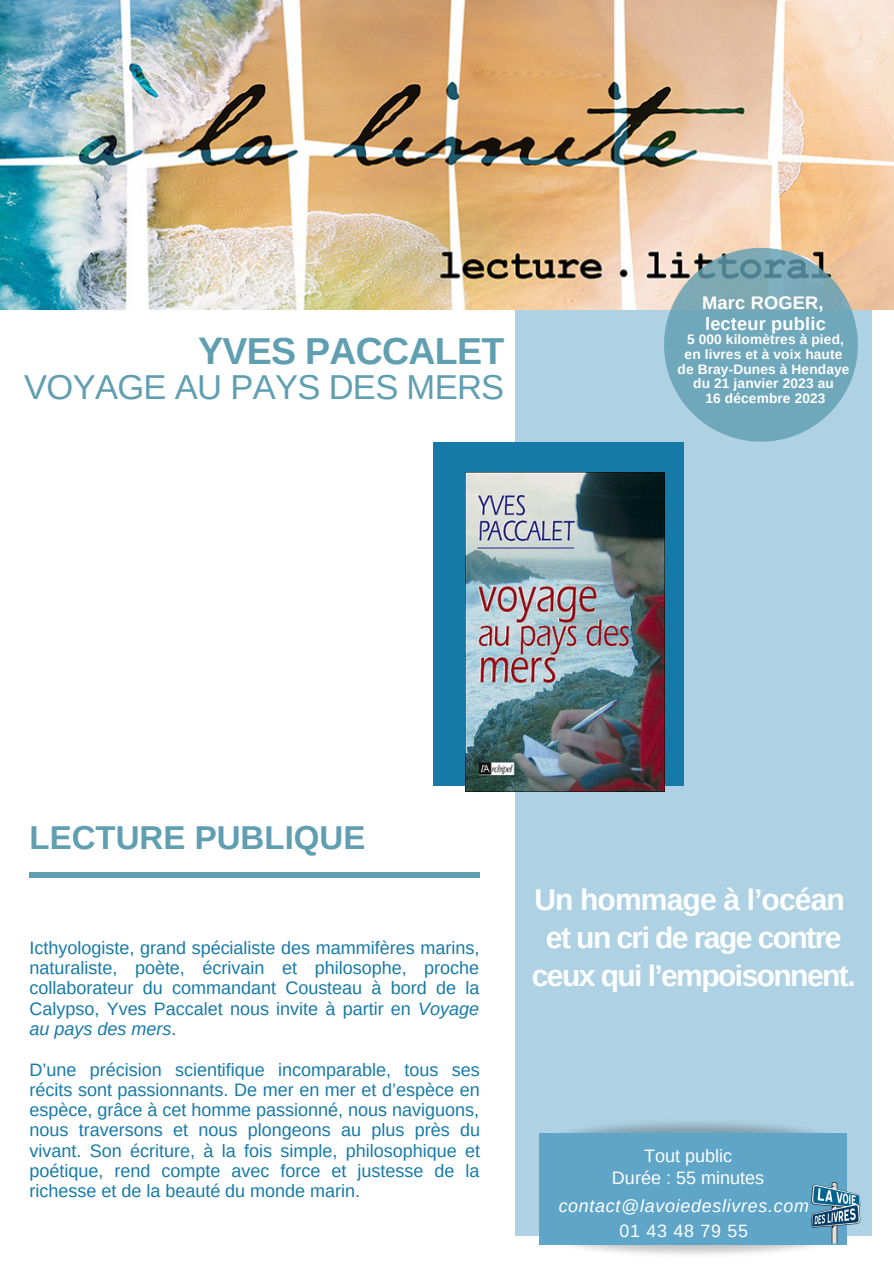
<style>
.page{position:relative;width:894px;height:1264px;background:#fff}
.page>*{position:absolute;margin:0;border:0;box-sizing:border-box;transform-origin:0 0}
.t1{font:700 37.5px "Arimo";letter-spacing:-.02em;color:#609eb2}
.t2{font:34.5px "Arimo";letter-spacing:-.02em;color:#609eb2}
.t3{font:700 33px "Arimo";color:#609eb2}
.t4{font:700 30px/38.2px "Arimo";letter-spacing:-.05em;color:#fdfefe;text-align:center}
.t5{font:700 18.15px/20.2px "Arimo";letter-spacing:.01em;color:#fff}
.t6{font:18px/20.2px "Arimo";color:#157aa8;text-align:justify}
.t7{font:18px/21.5px "Arimo";color:#fdfefe;text-align:center}
.t8{font:italic 17.85px "Arimo";letter-spacing:.04em;color:#fff}
.t9{font:17.85px "Arimo";letter-spacing:.04em;color:#fff}
.t10{font:700 13.65px/14.7px "Arimo";letter-spacing:.01em;color:#fff;text-align:center}
.s1{font-style:italic}
</style>
<div class="page">
<div style="left:515px;top:208px;width:356px;height:1027px;background:#aed1e3"></div>
<img style="left:0;top:0;width:893px;height:309px">
<div style="left:29px;top:872px;width:451px;height:5px;background:#609eb2"></div>
<div style="left:433px;top:442px;width:250px;height:343px;background:#157aa8"></div>
<img style="left:532px;top:1235px;width:269px;height:20px">
<div style="left:539px;top:1132px;width:308px;height:112px;background:#5fa5c8"></div>
<img style="left:798px;top:1182px;width:73px;height:66px">
<svg style="left:664px;top:248px;width:193px;height:193px;background:#82adba"></svg>
<img style="left:465px;top:473px;width:199px;height:318px">
<h1 class="t1" style="left:198px;top:330px;width:307px">YVES PACCALET</h1>
<h2 class="t2" style="left:24px;top:367px;width:481px">VOYAGE AU PAYS DES MERS</h2>
<p class="t5" style="left:702px;top:293px;width:125px">Marc ROGER, lecteur public</p>
<p class="t10" style="left:677px;top:332px;width:173px">5 000 kilomètres à pied, en livres et à voix haute de Bray-Dunes à Hendaye du 21 janvier 2023 au<br>16 décembre 2023</p>
<h3 class="t3" style="left:29px;top:819px;width:337px">LECTURE PUBLIQUE</h3>
<p class="t6" style="left:29px;top:937px;width:451px">Icthyologiste, grand spécialiste des mammifères marins, naturaliste, poète, écrivain et philosophe, proche collaborateur du commandant Cousteau à bord de la Calypso, Yves Paccalet nous invite à partir en <span class="s1">Voyage au pays des mers</span>.</p>
<p class="t6" style="left:29px;top:1059px;width:452px">D’une précision scientifique incomparable, tous ses récits sont passionnants. De mer en mer et d’espèce en espèce, grâce à cet homme passionné, nous naviguons, nous traversons et nous plongeons au plus près du vivant. Son écriture, à la fois simple, philosophique et poétique, rend compte avec force et justesse de la richesse et de la beauté du monde marin.</p>
<h3 class="t4" style="left:531px;top:880px;width:325px">Un hommage à l’océan et un cri de rage contre ceux qui l’empoisonnent.</h3>
<p class="t7" style="left:611px;top:1145px;width:154px">Tout public<br>Durée : 55 minutes</p>
<p class="t8" style="left:558px;top:1195px;width:252px">contact@lavoiedeslivres.com</p>
<p class="t9" style="left:619px;top:1220px;width:130px">01 43 48 79 55</p>
</div>
